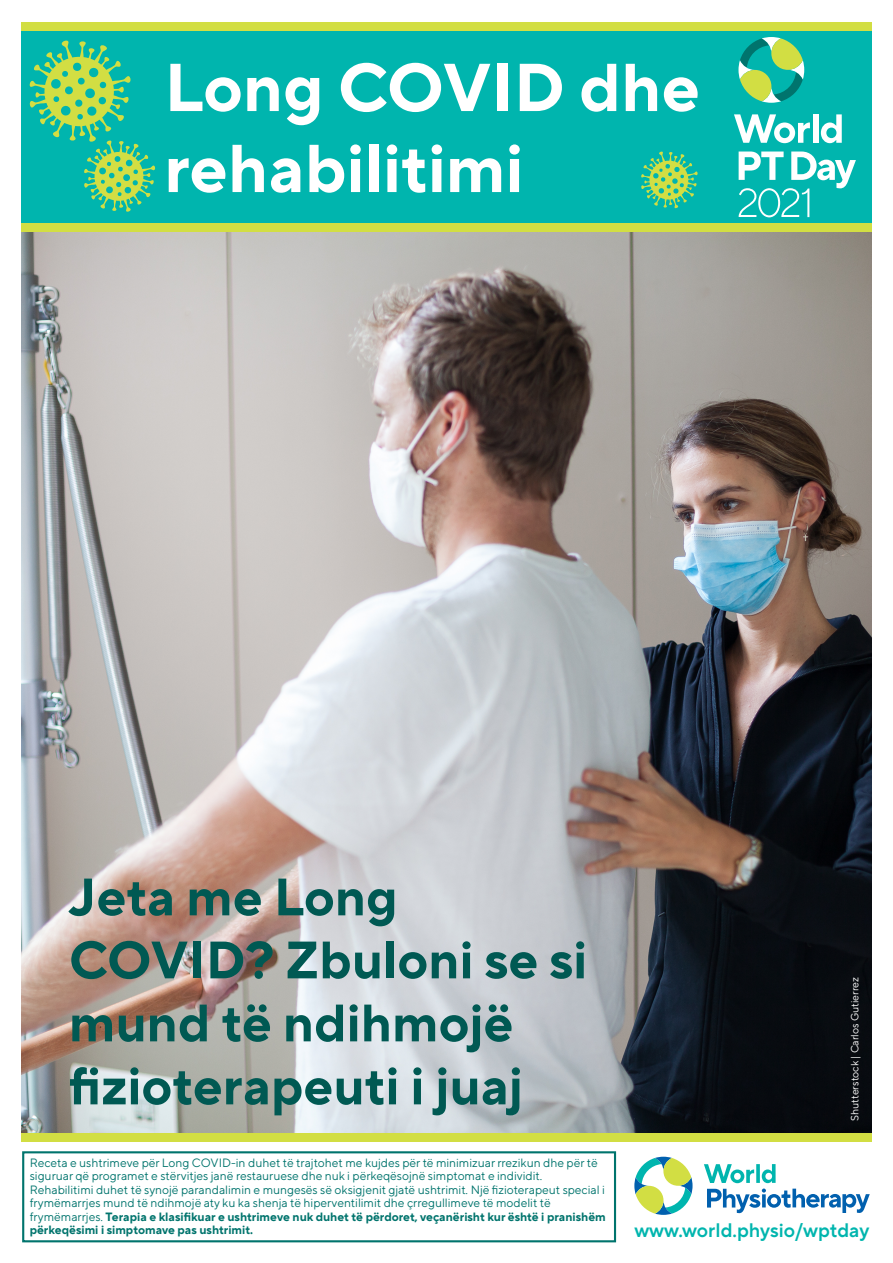
<style>
.page{position:relative;width:893px;height:1263px;background:#fff}
.page>*{position:absolute;margin:0;border:0;box-sizing:border-box;transform-origin:0 0}
.t1{font:700 67.5px/81px "TT Norms Pro";color:#fff}
.t2{font:700 52.5px/63px "TT Norms Pro";color:#005953}
.t3{font:600 19.5px "TT Norms Pro";color:#00b5ae}
.t4{font:12px/13.5px "TT Norms Pro";color:#00746d}
.t5{font:10.5px "TT Norms Pro";color:#fff}
.s1{font-weight:700}
</style>
<div class="page">
<img style="left:21px;top:232px;width:850px;height:901px">
<div style="left:21px;top:24px;width:851px;height:199px;background:#00b5ae"></div>
<div style="left:21px;top:223px;width:851px;height:9px;background:#d2de43"></div>
<div style="left:21px;top:22px;width:851px;height:9px;background:#d2de43"></div>
<svg style="left:738px;top:37px;width:66px;height:66px"></svg>
<svg style="left:734px;top:114px;width:76px;height:29px"></svg>
<div style="left:813px;top:114px;width:6px;height:29px;background:#fff"></div>
<svg style="left:821px;top:114px;width:21px;height:29px"></svg>
<svg style="left:739px;top:152px;width:117px;height:65px"></svg>
<svg style="left:704px;top:1164px;width:166px;height:49px"></svg>
<svg style="left:634px;top:1157px;width:58px;height:58px"></svg>
<div style="left:22px;top:1151px;width:594px;height:91px;border:2px solid #00746d"></div>
<svg style="left:29px;top:40px;width:127px;height:172px"></svg>
<svg style="left:641px;top:151px;width:57px;height:57px"></svg>
<div style="left:21px;top:1133px;width:851px;height:9px;background:#d2de43"></div>
<h1 class="t1" style="left:164px;top:42px;width:537px">Long COVID dhe rehabilitimi</h1>
<h2 class="t2" style="left:69px;top:861px;width:520px">Jeta me Long<br>COVID? Zbuloni se si mund të ndihmojë fizioterapeuti i juaj</h2>
<p class="t5" style="left:847px;top:1121px;width:146px;rotate:-90deg">Shutterstock | Carlos Gutierrez</p>
<p class="t4" style="left:30px;top:1155px;width:578px">Receta e ushtrimeve për Long COVID-in duhet të trajtohet me kujdes për të minimizuar rrezikun dhe për të siguruar që programet e stërvitjes janë restauruese dhe nuk i përkeqësojnë simptomat e individit.<br>Rehabilitimi duhet të synojë parandalimin e mungesës së oksigjenit gjatë ushtrimit. Një fizioterapeut special i frymëmarrjes mund të ndihmojë aty ku ka shenja të hiperventilimit dhe çrregullimeve të modelit të frymëmarrjes. <span class="s1">Terapia e klasifikuar e ushtrimeve nuk duhet të përdoret, veçanërisht kur është i pranishëm përkeqësimi i simptomave pas ushtrimit.</span></p>
<h3 class="t3" style="left:634px;top:1216px;width:236px">www.world.physio/wptday</h3>
</div>
